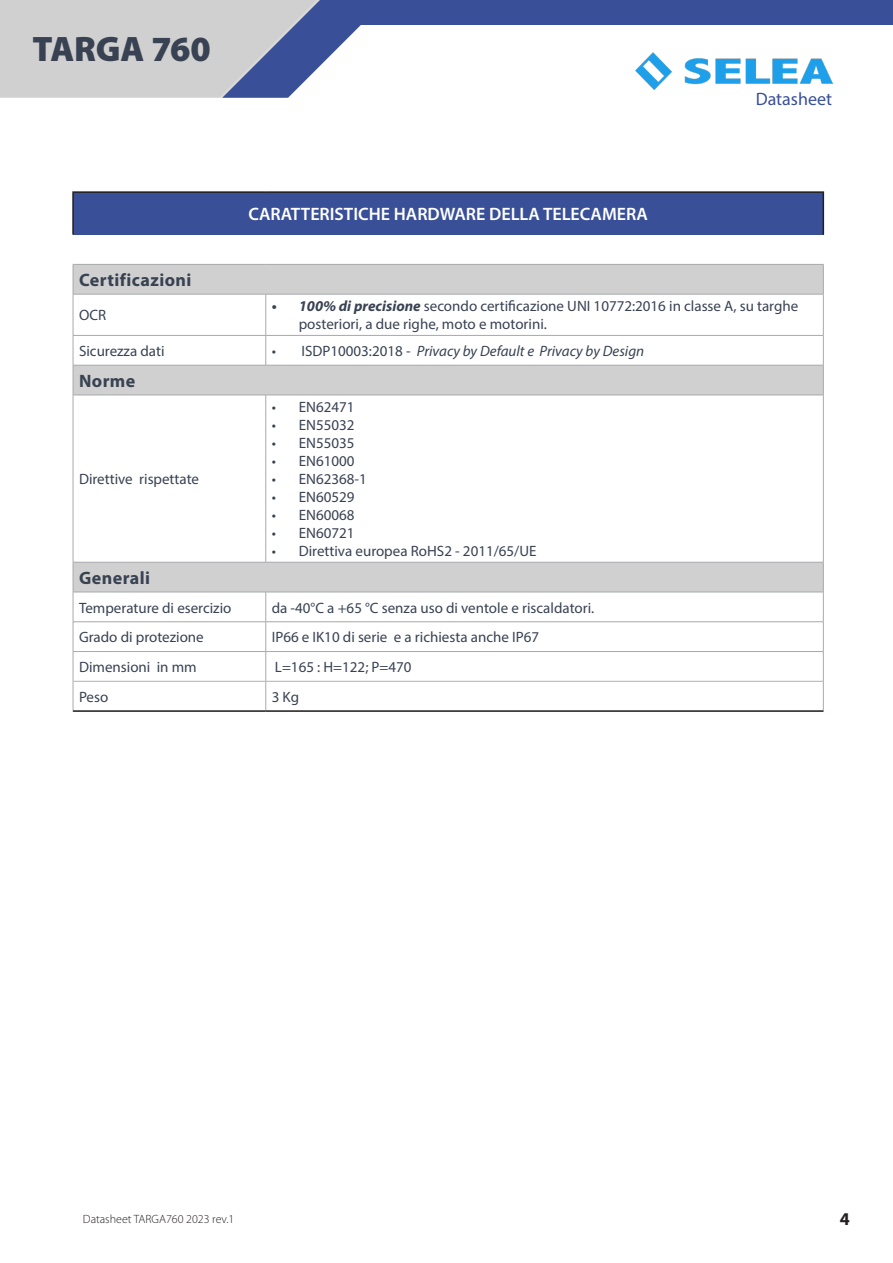
<style>
.page{position:relative;width:893px;height:1263px;background:#fff}
.page>*{position:absolute;margin:0;border:0;box-sizing:border-box;transform-origin:0 0}
.t1{font:900 35.55px "Myriad Pro";letter-spacing:-.01em;color:#394253}
.t2{font:600 18px "Myriad Pro";color:#fff}
.t3{font:700 18px "Myriad Pro";letter-spacing:.025em;color:#394253}
.t4{font:18px "Myriad Pro";color:#394f97}
.t5{font:700 18px "Myriad Pro";color:#231f20}
.t6{font:15px/18px "Myriad Pro";color:#394253}
.t7{font:italic 15px "Myriad Pro";color:#394253}
.t8{font:300 12px "Myriad Pro";color:#231f20}
.s1{font-weight:700;font-style:italic}
.s2{font-style:normal}
</style>
<div class="page">
<img style="left:635px;top:52px;width:197px;height:37px">
<svg style="left:0;top:0;width:386px;height:98px"></svg>
<div style="left:326px;top:0;width:567px;height:24px;background:#394f97"></div>
<div style="left:73px;top:192px;width:750px;height:43px;background:#394f97"></div>
<svg style="left:74px;top:265px;width:749px;height:327px"></svg>
<hr style="left:72px;top:191px;width:194px;height:2px;background:#231f20">
<hr style="left:72px;top:193px;width:2px;height:42px;background:#231f20">
<hr style="left:266px;top:191px;width:558px;height:2px;background:#231f20">
<hr style="left:823px;top:193px;width:1px;height:42px;background:#231f20">
<svg style="left:73px;top:265px;width:1px;height:29px"></svg>
<svg style="left:823px;top:265px;width:1px;height:29px"></svg>
<hr style="left:73px;top:294px;width:193px;height:1px;background:#a8a9ad">
<hr style="left:73px;top:294px;width:1px;height:41px;background:#a8a9ad">
<hr style="left:266px;top:294px;width:557px;height:1px;background:#a8a9ad">
<hr style="left:265px;top:294px;width:1px;height:41px;background:#a8a9ad">
<hr style="left:823px;top:294px;width:1px;height:41px;background:#a8a9ad">
<hr style="left:73px;top:335px;width:193px;height:1px;background:#a8a9ad">
<svg style="left:73px;top:336px;width:1px;height:29px"></svg>
<hr style="left:266px;top:335px;width:557px;height:1px;background:#a8a9ad">
<svg style="left:265px;top:336px;width:1px;height:29px"></svg>
<svg style="left:823px;top:336px;width:1px;height:29px"></svg>
<hr style="left:73px;top:365px;width:193px;height:1px;background:#a8a9ad">
<hr style="left:73px;top:365px;width:1px;height:30px;background:#a8a9ad">
<hr style="left:266px;top:365px;width:557px;height:1px;background:#a8a9ad">
<hr style="left:823px;top:365px;width:1px;height:30px;background:#a8a9ad">
<hr style="left:73px;top:395px;width:193px;height:1px;background:#a8a9ad">
<hr style="left:73px;top:395px;width:1px;height:167px;background:#a8a9ad">
<hr style="left:266px;top:395px;width:557px;height:1px;background:#a8a9ad">
<hr style="left:265px;top:395px;width:1px;height:167px;background:#a8a9ad">
<hr style="left:823px;top:395px;width:1px;height:167px;background:#a8a9ad">
<hr style="left:73px;top:562px;width:193px;height:1px;background:#a8a9ad">
<hr style="left:73px;top:562px;width:1px;height:30px;background:#a8a9ad">
<hr style="left:266px;top:562px;width:557px;height:1px;background:#a8a9ad">
<hr style="left:823px;top:562px;width:1px;height:30px;background:#a8a9ad">
<hr style="left:73px;top:592px;width:193px;height:1px;background:#a8a9ad">
<hr style="left:73px;top:592px;width:1px;height:30px;background:#a8a9ad">
<hr style="left:266px;top:592px;width:557px;height:1px;background:#a8a9ad">
<hr style="left:265px;top:592px;width:1px;height:30px;background:#a8a9ad">
<hr style="left:823px;top:592px;width:1px;height:30px;background:#a8a9ad">
<hr style="left:73px;top:621px;width:193px;height:1px;background:#a8a9ad">
<hr style="left:266px;top:621px;width:557px;height:1px;background:#a8a9ad">
<hr style="left:73px;top:651px;width:193px;height:1px;background:#a8a9ad">
<hr style="left:266px;top:651px;width:557px;height:1px;background:#a8a9ad">
<svg style="left:73px;top:622px;width:1px;height:88px"></svg>
<svg style="left:265px;top:622px;width:1px;height:88px"></svg>
<svg style="left:823px;top:622px;width:1px;height:88px"></svg>
<hr style="left:73px;top:710px;width:193px;height:2px;background:#1d161a">
<hr style="left:266px;top:710px;width:557px;height:2px;background:#1d161a">
<hr style="left:73px;top:681px;width:193px;height:1px;background:#b1b2b5">
<hr style="left:266px;top:681px;width:557px;height:1px;background:#b1b2b5">
<hr style="left:73px;top:264px;width:193px;height:1px;background:#a8a9ad">
<hr style="left:266px;top:264px;width:557px;height:1px;background:#a8a9ad">
<p class="t1" style="left:33px;top:28px;width:180px">TARGA 760</p>
<p class="t2" style="left:248px;top:203px;width:401px">CARATTERISTICHE HARDWARE DELLA TELECAMERA</p>
<p class="t4" style="left:756px;top:88px;width:78px">Datasheet</p>
<p class="t3" style="left:79px;top:268px;width:114px">Certificazioni</p>
<p class="t6" style="left:79px;top:306px;width:29px">OCR</p>
<p class="t6" style="left:299px;top:297px;width:501px;text-indent:-27px"><span class="s1">• 100% di precisione</span> secondo certificazione UNI 10772:2016 in classe A, su targhe posteriori, a due righe, moto e motorini.</p>
<p class="t6" style="left:79px;top:342px;width:87px">Sicurezza dati</p>
<p class="t7" style="left:272px;top:342px;width:374px">• <span class="s2">ISDP10003:2018 -</span> Privacy by Default e Privacy by Design</p>
<p class="t3" style="left:79px;top:369px;width:58px">Norme</p>
<p class="t6" style="left:79px;top:470px;width:122px">Direttive rispettate</p>
<p class="t6" style="left:272px;top:398px;width:84px">• EN62471</p>
<p class="t6" style="left:272px;top:416px;width:84px">• EN55032</p>
<p class="t6" style="left:272px;top:434px;width:84px">• EN55035</p>
<p class="t6" style="left:272px;top:452px;width:84px">• EN61000</p>
<p class="t6" style="left:272px;top:470px;width:97px">• EN62368-1</p>
<p class="t6" style="left:272px;top:488px;width:84px">• EN60529</p>
<p class="t6" style="left:272px;top:506px;width:84px">• EN60068</p>
<p class="t6" style="left:272px;top:524px;width:84px">• EN60721</p>
<p class="t6" style="left:272px;top:542px;width:266px">• Direttiva europea RoHS2 - 2011/65/UE</p>
<p class="t3" style="left:79px;top:566px;width:73px">Generali</p>
<p class="t6" style="left:79px;top:598px;width:154px">Temperature di esercizio</p>
<p class="t6" style="left:272px;top:598px;width:324px">da -40°C a +65 °C senza uso di ventole e riscaldatori.</p>
<p class="t6" style="left:79px;top:628px;width:126px">Grado di protezione</p>
<p class="t6" style="left:272px;top:628px;width:269px">IP66 e IK10 di serie e a richiesta anche IP67</p>
<p class="t6" style="left:79px;top:658px;width:119px">Dimensioni in mm</p>
<p class="t6" style="left:275px;top:658px;width:138px">L=165 : H=122; P=470</p>
<p class="t6" style="left:79px;top:687px;width:31px">Peso</p>
<p class="t6" style="left:272px;top:687px;width:29px">3 Kg</p>
<p class="t8" style="left:83px;top:1212px;width:153px">Datasheet TARGA760 2023 rev.1</p>
<p class="t5" style="left:840px;top:1208px;width:11px">4</p>
</div>
